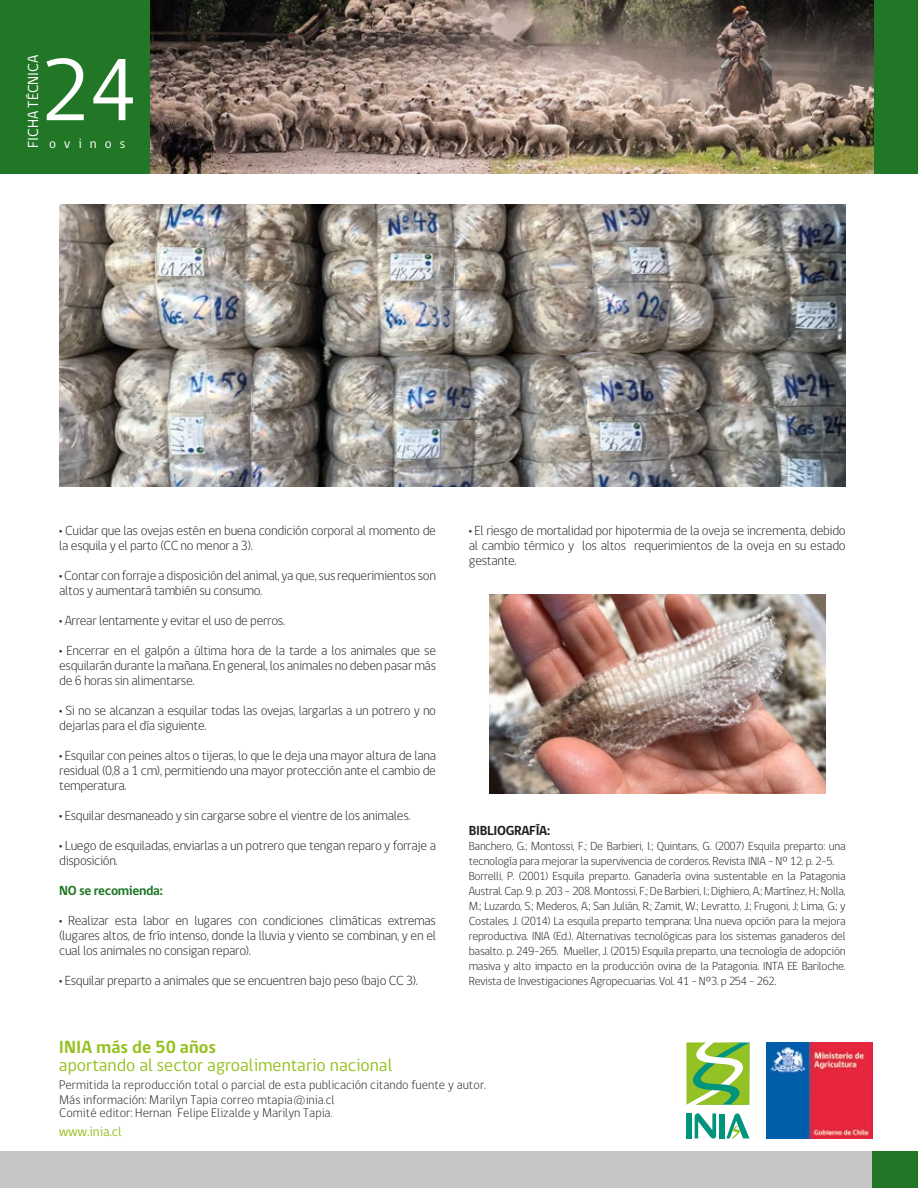
<style>
.page{position:relative;width:918px;height:1188px;background:#fff}
.page>*{position:absolute;margin:0;border:0;box-sizing:border-box;transform-origin:0 0}
.t1{font:90px "gob CL";color:#fff}
.t2{font:18px "gob CL";color:#95c11f}
.t3{font:700 18px "gob CL";color:#95c11f}
.t4{font:15px "gob CL";color:#fff}
.t5{font:300 13.5px/15px "gob CL";letter-spacing:-.025em;color:#1d1d1b}
.t6{font:700 13.5px "gob CL";letter-spacing:-.025em;color:#217726}
.t7{font:700 13.5px "gob CL";letter-spacing:-.025em;color:#1d1d1b}
.t8{font:13.5px "gob CL";color:#95c11f}
.t9{font:13.5px "gob CL";letter-spacing:.6em;color:#fff}
.t10{font:300 12.75px/14.4px "gob CL";color:#1d1d1b}
.t11{font:300 12px/15px "gob CL";letter-spacing:-.025em;color:#1d1d1b}
.s1{font-weight:800}
</style>
<div class="page">
<div style="left:0;top:1151px;width:918px;height:37px;background:#c6c6c6"></div>
<div style="left:873px;top:1151px;width:45px;height:37px;background:#217726"></div>
<div style="left:873px;top:0;width:45px;height:173px;background:#217726"></div>
<div style="left:0;top:0;width:150px;height:173px;background:#217726"></div>
<svg style="left:695px;top:1113px;width:21px;height:26px"></svg>
<div style="left:686px;top:1113px;width:6px;height:25px;background:#00947d"></div>
<div style="left:719px;top:1114px;width:6px;height:24px;background:#00947d"></div>
<svg style="left:726px;top:1113px;width:24px;height:25px"></svg>
<svg style="left:686px;top:1042px;width:64px;height:63px"></svg>
<img style="left:767px;top:1042px;width:106px;height:97px">
<img style="left:150px;top:0;width:723px;height:173px">
<img style="left:59px;top:204px;width:787px;height:282px">
<img style="left:490px;top:594px;width:336px;height:200px">
<p class="t4" style="left:23px;top:148px;width:94px;rotate:-90deg">FICHA TÉCNICA</p>
<h1 class="t1" style="left:41px;top:29px;width:98px">24</h1>
<p class="t9" style="left:49px;top:134px;width:78px">ovinos</p>
<p class="t5" style="left:59px;top:524px;width:378px"><span class="s1">·</span> Cuidar que las ovejas estén en buena condición corporal al momento de la esquila y el parto (CC no menor a 3).</p>
<p class="t5" style="left:59px;top:569px;width:378px"><span class="s1">·</span> Contar con forraje a disposición del animal, ya que, sus requerimientos son altos y aumentará también su consumo.</p>
<p class="t5" style="left:59px;top:614px;width:227px"><span class="s1">·</span> Arrear lentamente y evitar el uso de perros.</p>
<p class="t5" style="left:59px;top:644px;width:378px;text-align:justify"><span class="s1">·</span> Encerrar en el galpón a última hora de la tarde a los animales que se esquilarán durante la mañana. En general, los animales no deben pasar más de 6 horas sin alimentarse.</p>
<p class="t5" style="left:59px;top:704px;width:378px"><span class="s1">·</span> Si no se alcanzan a esquilar todas las ovejas, largarlas a un potrero y no dejarlas para el día siguiente.</p>
<p class="t5" style="left:59px;top:749px;width:378px;text-align:justify"><span class="s1">·</span> Esquilar con peines altos o tijeras, lo que le deja una mayor altura de lana residual (0,8 a 1 cm), permitiendo una mayor protección ante el cambio de temperatura.</p>
<p class="t5" style="left:59px;top:809px;width:353px"><span class="s1">·</span> Esquilar desmaneado y sin cargarse sobre el vientre de los animales.</p>
<p class="t5" style="left:59px;top:839px;width:378px"><span class="s1">·</span> Luego de esquiladas, enviarlas a un potrero que tengan reparo y forraje a disposición.</p>
<p class="t6" style="left:59px;top:882px;width:105px">NO se recomienda:</p>
<p class="t5" style="left:59px;top:914px;width:378px;text-align:justify"><span class="s1">·</span> Realizar esta labor en lugares con condiciones climáticas extremas (lugares altos, de frío intenso, donde la lluvia y viento se combinan, y en el cual los animales no consigan reparo).</p>
<p class="t5" style="left:59px;top:974px;width:360px"><span class="s1">·</span> Esquilar preparto a animales que se encuentren bajo peso (bajo CC 3).</p>
<h2 class="t3" style="left:59px;top:1035px;width:159px">INIA más de 50 años</h2>
<h2 class="t2" style="left:59px;top:1053px;width:335px">aportando al sector agroalimentario nacional</h2>
<p class="t5" style="left:469px;top:524px;width:378px;text-align:justify"><span class="s1">·</span> El riesgo de mortalidad por hipotermia de la oveja se incrementa, debido al cambio térmico y los altos requerimientos de la oveja en su estado gestante.</p>
<p class="t7" style="left:469px;top:822px;width:83px">BIBLIOGRAFÍA:</p>
<p class="t11" style="left:469px;top:839px;width:378px">Banchero, G.; Montossi, F.; De Barbieri, I.; Quintans, G. (2007) Esquila preparto: una tecnología para mejorar la supervivencia de corderos. Revista INIA – Nº 12. p. 2-5.<br>Borrelli, P. (2001) Esquila preparto. Ganadería ovina sustentable en la Patagonia Austral. Cap. 9. p. 203 – 208. Montossi, F.; De Barbieri, I.; Dighiero, A.; Martínez, H.; Nolla, M.; Luzardo, S.; Mederos, A.; San Julián, R.; Zamit, W.; Levratto, J.; Frugoni, J; Lima, G.; y Costales, J. (2014) La esquila preparto temprana: Una nueva opción para la mejora reproductiva. INIA (Ed.). Alternativas tecnológicas para los sistemas ganaderos del basalto. p. 249-265. Mueller, J. (2015) Esquila preparto, una tecnología de adopción masiva y alto impacto en la producción ovina de la Patagonia. INTA EE Bariloche.<br>Revista de Investigaciones Agropecuarias. Vol. 41 – Nº3. p 254 – 262.</p>
<p class="t10" style="left:59px;top:1078px;width:429px">Permitida la reproducción total o parcial de esta publicación citando fuente y autor.<br>Más información: Marilyn Tapia correo mtapia@inia.cl<br>Comité editor: Hernan Felipe Elizalde y Marilyn Tapia.</p>
<p class="t8" style="left:59px;top:1122px;width:64px">www.inia.cl</p>
</div>
